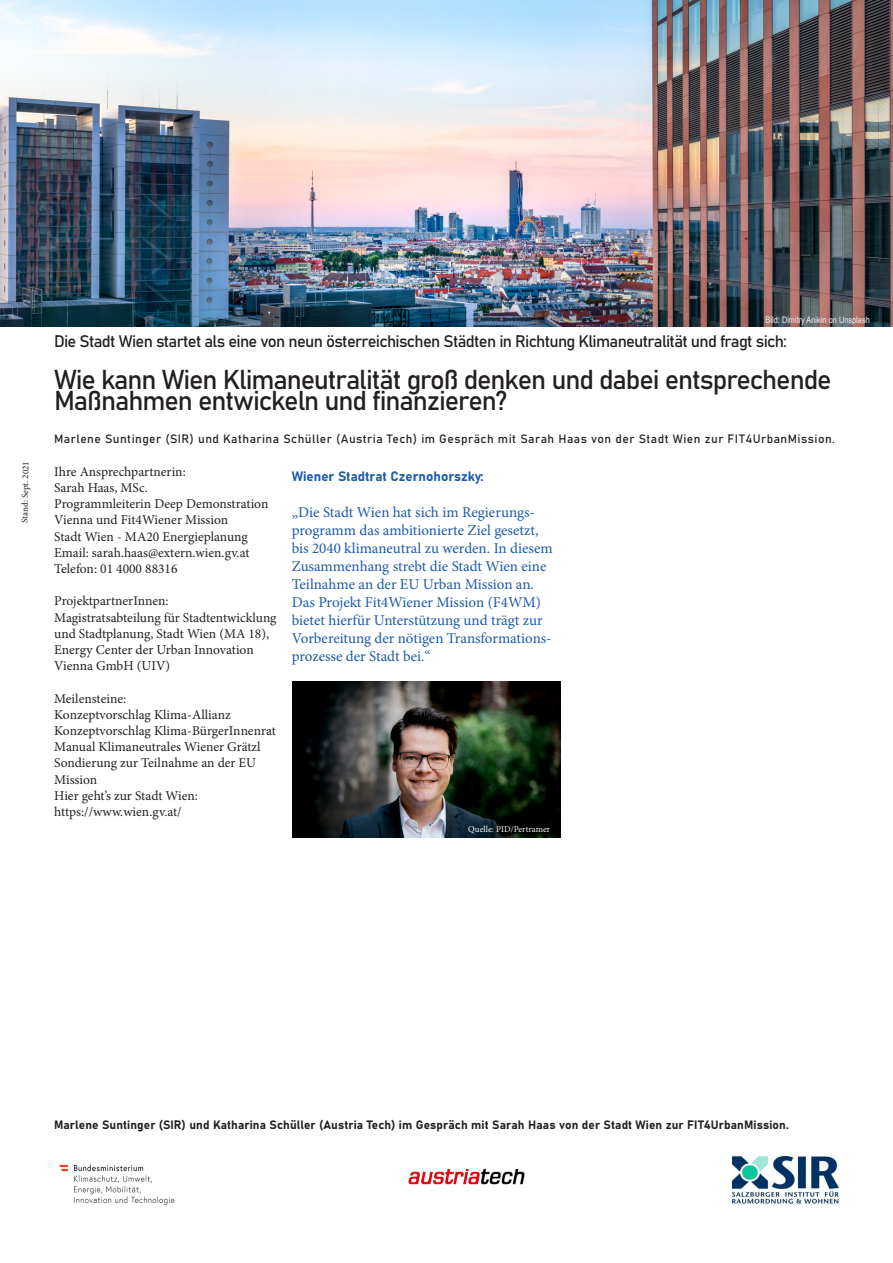
<style>
.page{position:relative;width:893px;height:1263px;background:#fff}
.page>*{position:absolute;margin:0;border:0;box-sizing:border-box;transform-origin:0 0}
.t1{font:27px/21px "Bahnschrift";letter-spacing:-.04em;color:#231f20}
.t2{font:16.5px "Bahnschrift";letter-spacing:-.04em;color:#231f20}
.t3{font:15px/18px "Minion Pro";color:#1c5aa9}
.t4{font:13.5px/16.2px "Minion Pro";color:#231f20}
.t5{font:13.5px "Bahnschrift";color:#1c5aa9}
.t6{font:12px "Bahnschrift";letter-spacing:.025em;color:#231f20}
.t7{font:9px "Arial Narrow";color:#f2f3f4}
.t8{font:9px "Minion Pro";color:#f2f3f4}
.t9{font:9px "Minion Pro";color:#231f20}
</style>
<div class="page">
<img style="left:0;top:0;width:893px;height:326px">
<img style="left:293px;top:681px;width:268px;height:157px">
<img style="left:59px;top:1164px;width:116px;height:42px">
<img style="left:408px;top:1168px;width:117px;height:17px">
<img style="left:733px;top:1155px;width:106px;height:50px">
<p class="t9" style="left:19px;top:523px;width:63px;rotate:-89deg">Stand: Sept. 2021</p>
<p class="t7" style="left:766px;top:313px;width:106px">Bild: Dimitry Anikin on Unsplash</p>
<p class="t2" style="left:54px;top:331px;width:734px">Die Stadt Wien startet als eine von neun österreichischen Städten in Richtung Klimaneutralität und fragt sich:</p>
<p class="t1" style="left:54px;top:369px;width:779px">Wie kann Wien Klimaneutralität groß denken und dabei entsprechende<br>Maßnahmen entwickeln und finanzieren?</p>
<p class="t6" style="left:54px;top:431px;width:782px">Marlene Suntinger (SIR) und Katharina Schüller (Austria Tech) im Gespräch mit Sarah Haas von der Stadt Wien zur FIT4UrbanMission.</p>
<p class="t4" style="left:54px;top:463px;width:133px">Ihre Ansprechpartnerin:</p>
<p class="t4" style="left:54px;top:480px;width:95px">Sarah Haas, MSc.</p>
<p class="t4" style="left:54px;top:496px;width:216px">Programmleiterin Deep Demonstration<br>Vienna und Fit4Wiener Mission</p>
<p class="t4" style="left:54px;top:528px;width:195px">Stadt Wien - MA20 Energieplanung</p>
<p class="t4" style="left:54px;top:544px;width:197px">Email: sarah.haas@extern.wien.gv.at</p>
<p class="t4" style="left:54px;top:561px;width:125px">Telefon: 01 4000 88316</p>
<p class="t4" style="left:54px;top:593px;width:116px">ProjektpartnerInnen:</p>
<p class="t4" style="left:54px;top:609px;width:224px">Magistratsabteilung für Stadtentwicklung und Stadtplanung, Stadt Wien (MA 18), Energy Center der Urban Innovation Vienna GmbH (UIV)</p>
<p class="t4" style="left:54px;top:690px;width:73px">Meilensteine:</p>
<p class="t4" style="left:54px;top:706px;width:178px">Konzeptvorschlag Klima-Allianz</p>
<p class="t4" style="left:54px;top:723px;width:223px">Konzeptvorschlag Klima-BürgerInnenrat</p>
<p class="t4" style="left:54px;top:739px;width:208px">Manual Klimaneutrales Wiener Grätzl</p>
<p class="t4" style="left:54px;top:755px;width:203px">Sondierung zur Teilnahme an der EU<br>Mission</p>
<p class="t4" style="left:54px;top:787px;width:145px">Hier geht’s zur Stadt Wien:</p>
<p class="t4" style="left:54px;top:804px;width:129px">https://www.wien.gv.at/</p>
<p class="t5" style="left:292px;top:467px;width:193px">Wiener Stadtrat Czernohorszky:</p>
<p class="t3" style="left:292px;top:503px;width:262px">„Die Stadt Wien hat sich im Regierungs&shy;programm das ambitionierte Ziel gesetzt, bis 2040 klimaneutral zu werden. In diesem Zusammenhang strebt die Stadt Wien eine Teilnahme an der EU Urban Mission an.<br>Das Projekt Fit4Wiener Mission (F4WM) bietet hierfür Unterstützung und trägt zur Vorbereitung der nötigen Transformations&shy;prozesse der Stadt bei.“</p>
<p class="t8" style="left:468px;top:823px;width:84px">Quelle: PID/Pertramer</p>
<p class="t6" style="left:54px;top:1117px;width:736px">Marlene Suntinger (SIR) und Katharina Schüller (Austria Tech) im Gespräch mit Sarah Haas von der Stadt Wien zur FIT4UrbanMission.</p>
</div>
